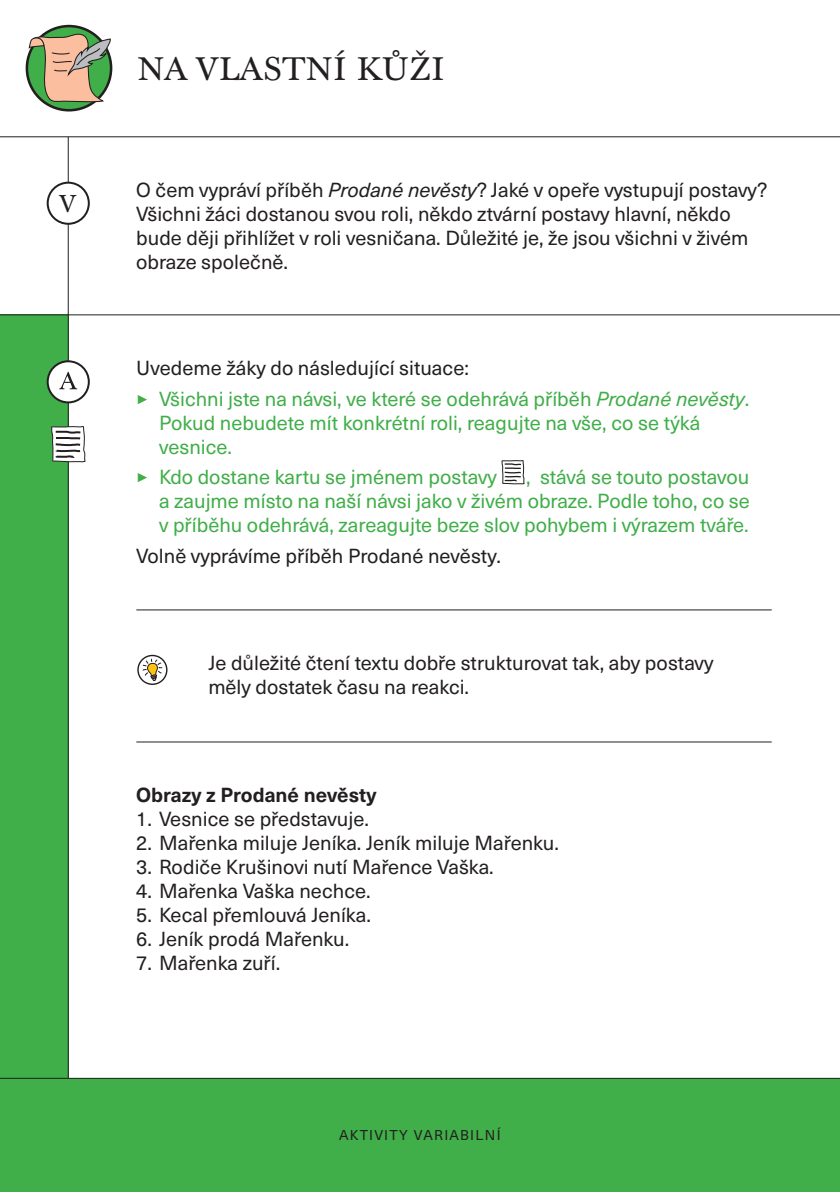
<style>
.page{position:relative;width:840px;height:1192px;background:#fff}
.page>*{position:absolute;margin:0;border:0;box-sizing:border-box;transform-origin:0 0}
.Hlavní_nadpis_16{font:32px "Baskerville 10 Pro";color:#231f20}
.Nadpis_12{font:24px "Baskerville 10 Pro";color:#231f20}
.Poznámky_10_Neue{font:20px/24px "Neue Haas Unica W1 G";color:#231f20}
.Poznámky_10_Neue-2{font:20px/24px "Neue Haas Unica W1 G";color:#40ae49}
.Poznámky_10_Neue-3{font:700 20px "Neue Haas Unica W1 G";color:#231f20}
.Nadpis_12-2{font:14px "Neue Haas Unica W1 G";letter-spacing:.08em;color:#231f20}
.s1{font-style:italic}
.s2{font-family:"Arial";font-size:13px}
</style>
<div class="page">
<div style="left:0;top:314px;width:68px;height:763px;background:#40ae49"></div>
<hr style="left:68px;top:137px;width:1px;height:940px;background:#231f20">
<hr style="left:0;top:136px;width:839px;height:1px;background:#231f20">
<hr style="left:0;top:314px;width:839px;height:1px;background:#231f20">
<div style="left:48px;top:183px;width:41px;height:41px;background:#fff;border-radius:50%"></div>
<div style="left:47px;top:182px;width:43px;height:43px;border:2px solid #231f20;border-radius:50%"></div>
<svg style="left:501px;top:460px;width:23px;height:24px"></svg>
<svg style="left:51px;top:418px;width:35px;height:44px"></svg>
<div style="left:0;top:1077px;width:839px;height:114px;background:#40ae49"></div>
<svg style="left:27px;top:26px;width:84px;height:84px"></svg>
<div style="left:26px;top:25px;width:86px;height:86px;border:3px solid #231f20;border-radius:50%"></div>
<hr style="left:0;top:1077px;width:839px;height:1px;background:#231f20">
<hr style="left:136px;top:609px;width:635px;height:1px;background:#231f20">
<hr style="left:136px;top:741px;width:635px;height:1px;background:#231f20">
<svg style="left:28px;top:30px;width:83px;height:74px;background:#a4aa80"></svg>
<div style="left:48px;top:361px;width:41px;height:41px;background:#fff;border-radius:50%"></div>
<div style="left:47px;top:360px;width:43px;height:43px;border:2px solid #231f20;border-radius:50%"></div>
<svg style="left:59px;top:372px;width:18px;height:17px"></svg>
<svg style="left:138px;top:655px;width:29px;height:29px"></svg>
<div style="left:137px;top:654px;width:30px;height:31px;border:1px solid #231f20;border-radius:50%"></div>
<svg style="left:142px;top:658px;width:20px;height:23px"></svg>
<p class="Nadpis_12" style="left:59px;top:189px;width:18px">V</p>
<p class="Hlavní_nadpis_16" style="left:137px;top:49px;width:310px">NA VLASTNÍ KŮŽI</p>
<p class="Poznámky_10_Neue" style="left:136px;top:177px;width:632px">O čem vypráví příběh <span class="s1">Prodané nevěsty</span>? Jaké v opeře vystupují postavy?<br>Všichni žáci dostanou svou roli, někdo ztvární postavy hlavní, někdo bude ději přihlížet v roli vesničana. Důležité je, že jsou všichni v živém obraze společně.</p>
<p class="Poznámky_10_Neue" style="left:136px;top:355px;width:334px">Uvedeme žáky do následující situace:</p>
<p class="Poznámky_10_Neue-2" style="left:159px;top:385px;width:591px;text-indent:-23px"><span class="s2">►</span> Všichni jste na návsi, ve které se odehrává příběh <span class="s1">Prodané nevěsty</span>.<br>Pokud nebudete mít konkrétní roli, reagujte na vše, co se týká vesnice.</p>
<p class="Poznámky_10_Neue-2" style="left:136px;top:464px;width:362px"><span class="s2">►</span> Kdo dostane kartu se jménem postavy</p>
<p class="Poznámky_10_Neue-2" style="left:159px;top:464px;width:592px;text-align:justify;text-indent:367px">, stává se touto postavou a zaujme místo na naší návsi jako v živém obraze. Podle toho, co se v příběhu odehrává, zareagujte beze slov pohybem i výrazem tváře.</p>
<p class="Poznámky_10_Neue" style="left:136px;top:542px;width:366px">Volně vyprávíme příběh Prodané nevěsty.</p>
<p class="Poznámky_10_Neue" style="left:208px;top:650px;width:506px">Je důležité čtení textu dobře strukturovat tak, aby postavy měly dostatek času na reakci.</p>
<p class="Poznámky_10_Neue-3" style="left:136px;top:779px;width:242px">Obrazy z Prodané nevěsty</p>
<p class="Poznámky_10_Neue" style="left:136px;top:805px;width:234px">1. Vesnice se představuje.</p>
<p class="Poznámky_10_Neue" style="left:136px;top:829px;width:424px">2. Mařenka miluje Jeníka. Jeník miluje Mařenku.</p>
<p class="Poznámky_10_Neue" style="left:136px;top:853px;width:359px">3. Rodiče Krušinovi nutí Mařence Vaška.</p>
<p class="Poznámky_10_Neue" style="left:136px;top:877px;width:236px">4. Mařenka Vaška nechce.</p>
<p class="Poznámky_10_Neue" style="left:136px;top:901px;width:236px">5. Kecal přemlouvá Jeníka.</p>
<p class="Poznámky_10_Neue" style="left:136px;top:925px;width:214px">6. Jeník prodá Mařenku.</p>
<p class="Poznámky_10_Neue" style="left:136px;top:949px;width:145px">7. Mařenka zuří.</p>
<p class="Nadpis_12-2" style="left:339px;top:1124px;width:163px">AKTIVITY VARIABILNÍ</p>
</div>
